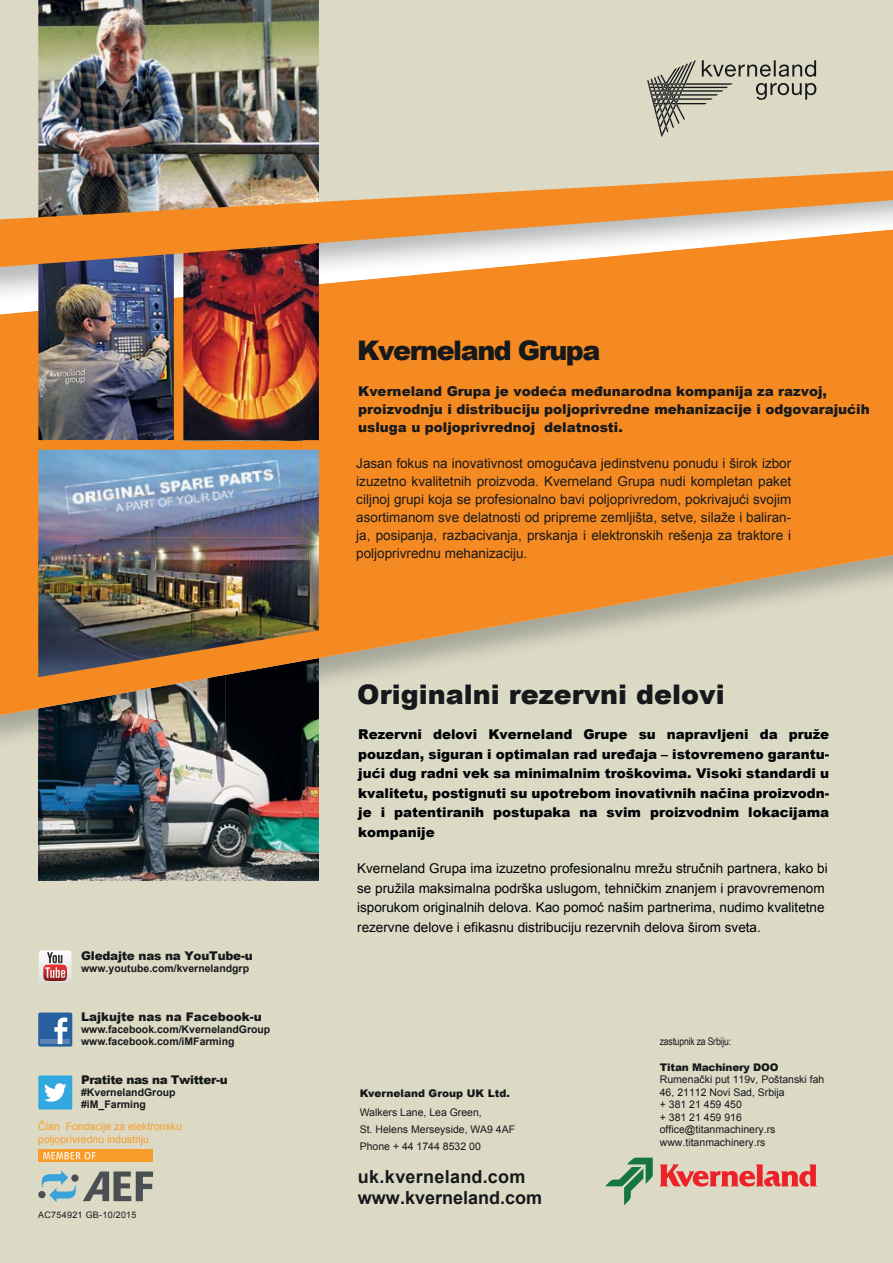
<style>
.page{position:relative;width:893px;height:1263px;background:#fff}
.page>*{position:absolute;margin:0;border:0;box-sizing:border-box;transform-origin:0 0}
.t1{font:900 27px "Arial";color:#16191b}
.t2{font:900 27px "Arial";letter-spacing:-.055em;color:#16191b}
.t3{font:700 18px/21.6px "Arial";color:#16191b}
.t4{font:13.5px/18px "Arial";color:#16191b;text-align:justify}
.t5{font:900 13.5px/19.5px "Arial";color:#000306;text-align:justify}
.t6{font:13.5px/19.5px "Arial";color:#000306}
.t7{font:900 13.5px/18px "Arial";color:#16191b}
.t8{font:900 12px "Arial";letter-spacing:-.015em;color:#16191b}
.t9{font:900 12px "Arial";letter-spacing:-.035em;color:#16191b}
.t10{font:10.5px/12.6px "Arial";color:#16191b}
.t11{font:700 10.5px/12px "Arial";color:#16191b}
.t12{font:10.5px/12.6px "Arial";color:#f89d2a}
.t13{font:900 10.5px "Arial";letter-spacing:-.015em;color:#16191b}
.t14{font:10.5px "Arial Narrow";letter-spacing:-.015em;color:#16191b}
.t15{font:9px "Arial";letter-spacing:.03em;color:#16191b}
</style>
<div class="page">
<div style="left:0;top:536px;width:893px;height:727px;background:#dcdac5"></div>
<img style="left:38px;top:750px;width:281px;height:130px">
<img style="left:38px;top:715px;width:94px;height:35px">
<img style="left:132px;top:715px;width:93px;height:35px">
<img style="left:225px;top:715px;width:94px;height:35px">
<svg style="left:0;top:267px;width:893px;height:448px;fill:#f68a22"></svg>
<img style="left:174px;top:267px;width:719px;height:34px">
<div style="left:0;top:0;width:893px;height:171px;background:#dcdac5"></div>
<svg style="left:660px;top:1164px;width:157px;height:23px"></svg>
<svg style="left:605px;top:1157px;width:48px;height:48px"></svg>
<svg style="left:647px;top:60px;width:169px;height:77px;background:#bdbcaa"></svg>
<img style="left:38px;top:267px;width:136px;height:173px">
<img style="left:183px;top:267px;width:136px;height:173px">
<img style="left:38px;top:0;width:281px;height:171px">
<img style="left:38px;top:450px;width:281px;height:227px">
<img style="left:45px;top:440px;width:258px;height:10px">
<img style="left:45px;top:440px;width:129px;height:1px">
<img style="left:183px;top:440px;width:120px;height:1px">
<img style="left:45px;top:450px;width:48px;height:48px">
<img style="left:93px;top:450px;width:52px;height:48px">
<img style="left:145px;top:450px;width:53px;height:45px">
<img style="left:198px;top:450px;width:52px;height:42px">
<img style="left:250px;top:450px;width:53px;height:39px">
<img style="left:45px;top:498px;width:50px;height:39px">
<img style="left:95px;top:495px;width:53px;height:42px">
<img style="left:148px;top:492px;width:52px;height:45px">
<img style="left:200px;top:489px;width:52px;height:48px">
<img style="left:252px;top:487px;width:51px;height:50px">
<div style="left:38px;top:1075px;width:34px;height:34px;background:#31a9e0;border-radius:2px"></div>
<svg style="left:44px;top:1083px;width:23px;height:19px"></svg>
<div style="left:38px;top:1012px;width:34px;height:34px;background:#27609f;border-radius:2px"></div>
<div style="left:41px;top:1039px;width:29px;height:5px;background:#5e83b2"></div>
<svg style="left:54px;top:1017px;width:13px;height:27px"></svg>
<svg style="left:39px;top:950px;width:33px;height:33px"></svg>
<svg style="left:0;top:171px;width:893px;height:96px;background:#daa36c"></svg>
<svg style="left:71px;top:1174px;width:8px;height:8px"></svg>
<svg style="left:42px;top:1170px;width:34px;height:32px"></svg>
<div style="left:38px;top:1191px;width:8px;height:7px;background:#494f52;border-radius:50%"></div>
<svg style="left:83px;top:1171px;width:70px;height:30px"></svg>
<div style="left:38px;top:1149px;width:115px;height:13px;background:#f89d2a"></div>
<svg style="left:43px;top:1152px;width:53px;height:7px"></svg>
<p class="t8" style="left:81px;top:947px;width:173px">Gledajte nas na YouTube-u</p>
<p class="t11" style="left:81px;top:963px;width:170px">www.youtube.com/kvernelandgrp</p>
<p class="t8" style="left:81px;top:1008px;width:182px">Lajkujte nas na Facebook-u</p>
<p class="t11" style="left:81px;top:1023px;width:191px">www.facebook.com/KvernelandGroup www.facebook.com/iMFarming</p>
<p class="t9" style="left:81px;top:1071px;width:148px">Pratite nas na Twitter-u</p>
<p class="t11" style="left:81px;top:1087px;width:96px">#KvernelandGroup #iM_Farming</p>
<p class="t12" style="left:38px;top:1120px;width:145px">Član Fondacije za elektronsku poljoprivrednu industriju</p>
<p class="t15" style="left:38px;top:1209px;width:100px">AC754921 GB-10/2015</p>
<h1 class="t2" style="left:357px;top:331px;width:245px">Kverneland Grupa</h1>
<p class="t7" style="left:358px;top:381px;width:513px">Kverneland Grupa je vodeća međunarodna kompanija za razvoj, proizvodnju i distribuciju poljoprivredne mehanizacije i odgovarajućih usluga u poljoprivrednoj delatnosti.</p>
<p class="t4" style="left:356px;top:454px;width:437px">Jasan fokus na inovativnost omogućava jedinstvenu ponudu i širok izbor izuzetno kvalitetnih proizvoda. Kverneland Grupa nudi kompletan paket ciljnoj grupi koja se profesionalno bavi poljoprivredom, pokrivajući svojim asortimanom sve delatnosti od pripreme zemljišta, setve, silaže i baliran&shy;ja, posipanja, razbacivanja, prskanja i elektronskih rešenja za traktore i poljoprivrednu mehanizaciju.</p>
<h1 class="t1" style="left:357px;top:675px;width:369px">Originalni rezervni delovi</h1>
<p class="t5" style="left:358px;top:724px;width:473px">Rezervni delovi Kverneland Grupe su napravljeni da pruže pouzdan, siguran i optimalan rad uređaja – istovremeno garantu&shy;jući dug radni vek sa minimalnim troškovima. Visoki standardi u kvalitetu, postignuti su upotrebom inovativnih načina proizvodn&shy;je i patentiranih postupaka na svim proizvodnim lokacijama kompanije</p>
<p class="t6" style="left:357px;top:859px;width:472px">Kverneland Grupa ima izuzetno profesionalnu mrežu stručnih partnera, kako bi se pružila maksimalna podrška uslugom, tehničkim znanjem i pravovremenom isporukom originalnih delova. Kao pomoć našim partnerima, nudimo kvalitetne rezervne delove i efikasnu distribuciju rezervnih delova širom sveta.</p>
<p class="t13" style="left:360px;top:1085px;width:152px">Kverneland Group UK Ltd.</p>
<p class="t10" style="left:360px;top:1103px;width:157px;line-height:17.1px">Walkers Lane, Lea Green,<br>St. Helens Merseyside, WA9 4AF<br>Phone + 44 1744 8532 00</p>
<h2 class="t3" style="left:358px;top:1166px;width:186px">uk.kverneland.com www.kverneland.com</h2>
<p class="t14" style="left:660px;top:1033px;width:73px">zastupnik za Srbiju:</p>
<p class="t13" style="left:660px;top:1060px;width:120px">Titan Machinery DOO</p>
<p class="t10" style="left:660px;top:1073px;width:166px">Rumenački put 119v, Poštanski fah<br>46, 21112 Novi Sad, Srbija<br>+ 381 21 459 450<br>+ 381 21 459 916 office@titanmachinery.rs www.titanmachinery.rs</p>
</div>
